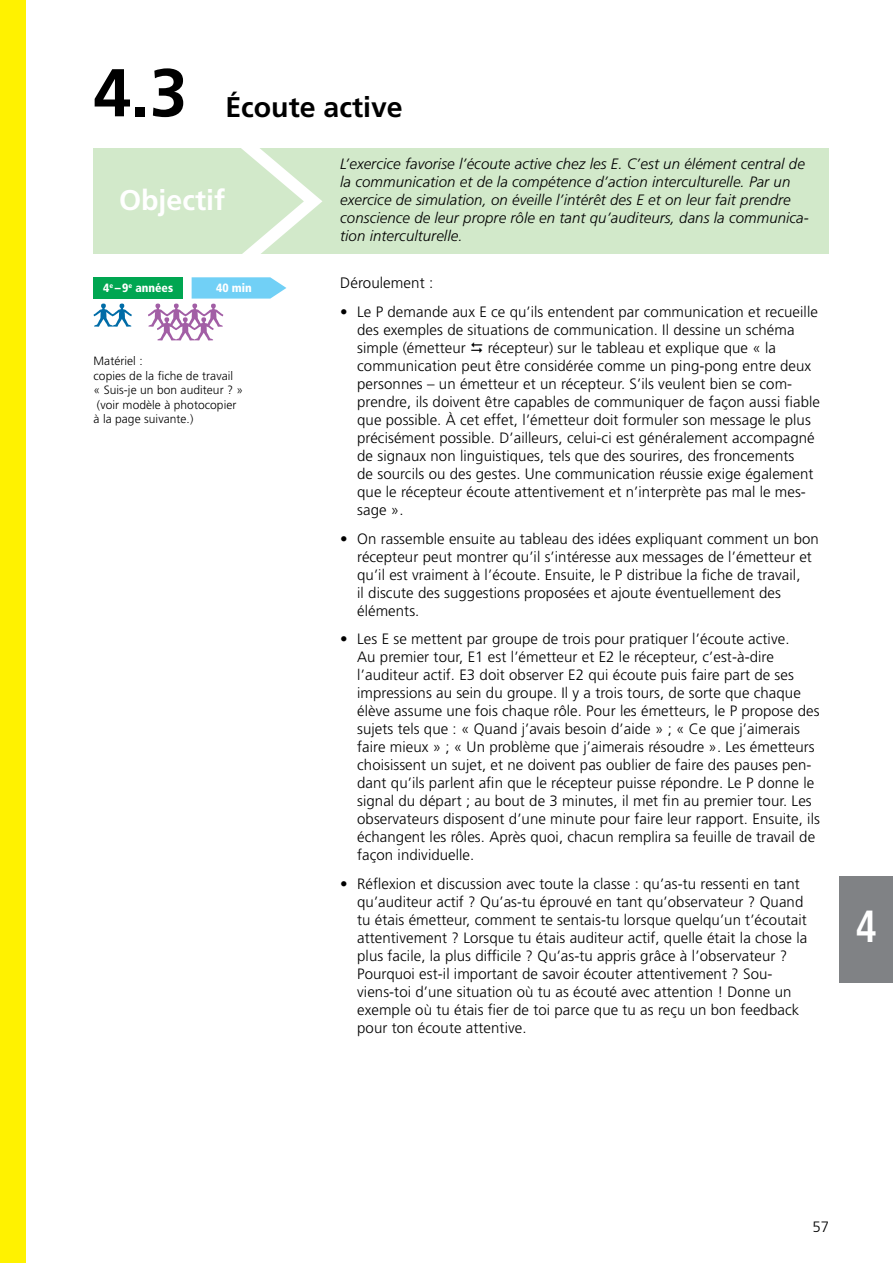
<style>
.page{position:relative;width:893px;height:1263px;background:#fff}
.page>*{position:absolute;margin:0;border:0;box-sizing:border-box;transform-origin:0 0}
.t1{font:700 67.5px "Frutiger";color:#000}
.t2{font:700 condensed 45px "Frutiger";color:#fff;scale:.9 1}
.t3{font:700 28.5px "Frutiger";color:#000}
.t4{font:700 28.5px "Frutiger";color:#fff}
.t5{font:300 15.15px "Frutiger LT Pro";letter-spacing:.005em;color:#000}
.t6{font:300 15px/18px "Frutiger LT Pro";letter-spacing:.005em;color:#000}
.t7{font:italic 300 15px/18px "Frutiger";letter-spacing:.005em;color:#000}
.t8{font:300 15px "Frutiger";color:#000}
.t9{font:300 12px/14.4px "Frutiger LT Pro";letter-spacing:.005em;color:#000}
.t10{font:900 condensed 12px "Frutiger";color:#fff}
</style>
<div class="page">
<div style="left:840px;top:876px;width:53px;height:106px;background:#808285"></div>
<div style="left:94px;top:148px;width:735px;height:106px;background:#d2e9ca"></div>
<svg style="left:93px;top:303px;width:39px;height:24px"></svg>
<svg style="left:148px;top:148px;width:174px;height:192px"></svg>
<div style="left:94px;top:277px;width:89px;height:22px;background:#00a651"></div>
<div style="left:0;top:0;width:26px;height:1263px;background:#fff200"></div>
<h1 class="t1" style="left:94px;top:53px;width:95px">4.3</h1>
<h3 class="t3" style="left:225px;top:91px;width:179px">Écoute active</h3>
<h3 class="t4" style="left:119px;top:183px;width:108px">Objectif</h3>
<p class="t10" style="left:103px;top:281px;width:71px">4<sup>e</sup> –9<sup>e</sup> années</p>
<p class="t10" style="left:216px;top:281px;width:37px">40 min</p>
<p class="t9" style="left:94px;top:354px;width:151px">Matériel :<br>copies de la fiche de travail<br>« Suis-je un bon auditeur ? » (voir modèle à photocopier<br>à la page suivante.)</p>
<p class="t7" style="left:340px;top:155px;width:470px">L’exercice favorise l’écoute active chez les E. C’est un élément central de la communication et de la compétence d’action interculturelle. Par un exercice de simulation, on éveille l’intérêt des E et on leur fait prendre conscience de leur propre rôle en tant qu’auditeurs, dans la communica&shy;tion interculturelle.</p>
<p class="t5" style="left:340px;top:274px;width:95px">Déroulement :</p>
<p class="t6" style="left:357px;top:303px;width:462px;text-indent:-17px">• Le P demande aux E ce qu’ils entendent par communication et recueille des exemples de situations de communication. Il dessine un schéma simple (émetteur</p>
<p class="t6" style="left:357px;top:339px;width:464px;text-indent:131px">récepteur) sur le tableau et explique que « la communication peut être considérée comme un ping-pong entre deux personnes – un émetteur et un récepteur. S’ils veulent bien se com&shy;prendre, ils doivent être capables de communiquer de façon aussi fiable que possible. À cet effet, l’émetteur doit formuler son message le plus précisément possible. D’ailleurs, celui-ci est généralement accompagné de signaux non linguistiques, tels que des sourires, des froncements<br>de sourcils ou des gestes. Une communication réussie exige également que le récepteur écoute attentivement et n’interprète pas mal le mes&shy;sage ».</p>
<p class="t6" style="left:357px;top:530px;width:463px;text-indent:-17px">• On rassemble ensuite au tableau des idées expliquant comment un bon récepteur peut montrer qu’il s’intéresse aux messages de l’émetteur et qu’il est vraiment à l’écoute. Ensuite, le P distribue la fiche de travail,<br>il discute des suggestions proposées et ajoute éventuellement des éléments.</p>
<p class="t6" style="left:357px;top:630px;width:464px;text-indent:-17px">• Les E se mettent par groupe de trois pour pratiquer l’écoute active.<br>Au premier tour, E1 est l’émetteur et E2 le récepteur, c’est-à-dire l’auditeur actif. E3 doit observer E2 qui écoute puis faire part de ses impressions au sein du groupe. Il y a trois tours, de sorte que chaque élève assume une fois chaque rôle. Pour les émetteurs, le P propose des sujets tels que : « Quand j’avais besoin d’aide » ; « Ce que j’aimerais faire mieux » ; « Un problème que j’aimerais résoudre ». Les émetteurs choisissent un sujet, et ne doivent pas oublier de faire des pauses pen&shy;dant qu’ils parlent afin que le récepteur puisse répondre. Le P donne le signal du départ ; au bout de 3 minutes, il met fin au premier tour. Les observateurs disposent d’une minute pour faire leur rapport. Ensuite, ils échangent les rôles. Après quoi, chacun remplira sa feuille de travail de façon individuelle.</p>
<p class="t6" style="left:357px;top:875px;width:452px;text-indent:-17px">• Réflexion et discussion avec toute la classe : qu’as-tu ressenti en tant qu’auditeur actif ? Qu’as-tu éprouvé en tant qu’observateur ? Quand tu étais émetteur, comment te sentais-tu lorsque quelqu’un t’écoutait attentivement ? Lorsque tu étais auditeur actif, quelle était la chose la plus facile, la plus difficile ? Qu’as-tu appris grâce à l’observateur ?<br>Pourquoi est-il important de savoir écouter attentivement ? Sou&shy;viens-toi d’une situation où tu as écouté avec attention ! Donne un exemple où tu étais fier de toi parce que tu as reçu un bon feedback pour ton écoute attentive.</p>
<h2 class="t2" style="left:856px;top:900px;width:25px">4</h2>
<p class="t8" style="left:812px;top:1218px;width:18px">57</p>
</div>
